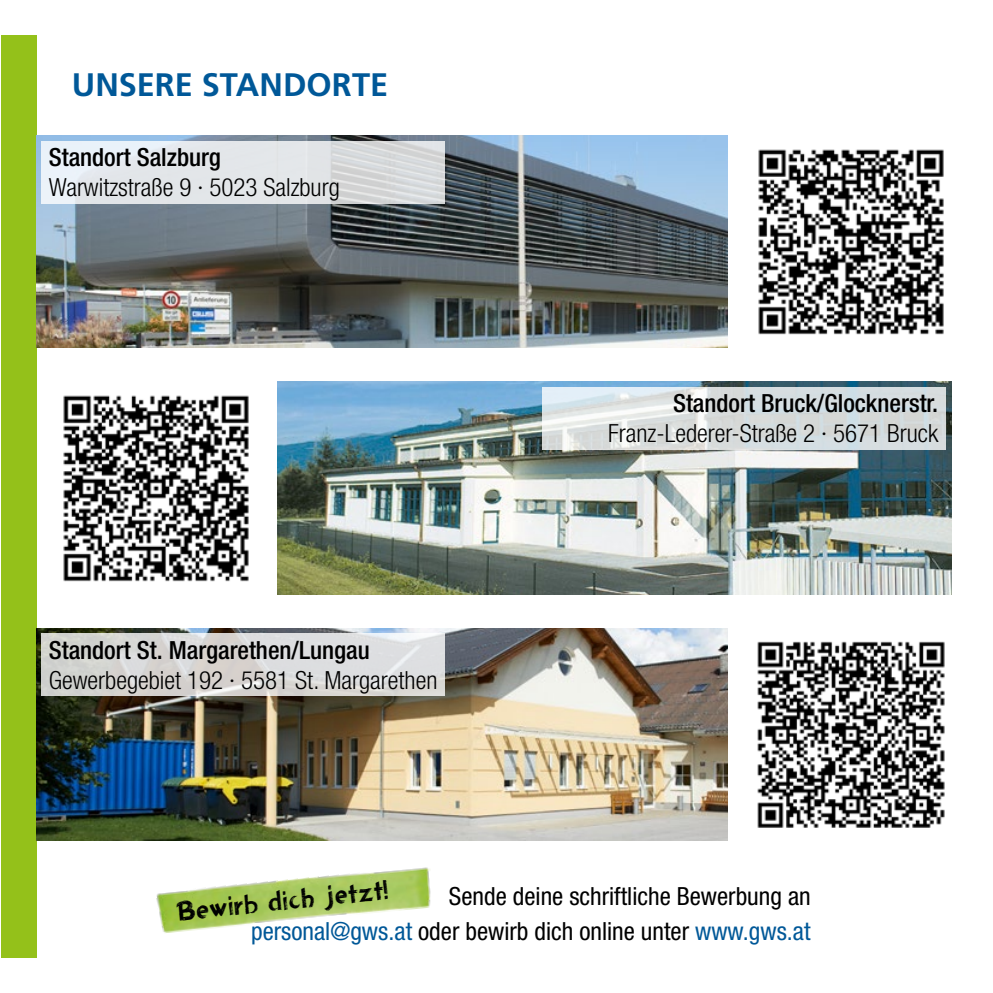
<style>
.page{position:relative;width:993px;height:993px;background:#fff}
.page>*{position:absolute;margin:0;border:0;box-sizing:border-box;transform-origin:0 0}
.t1{font:700 32.5px "Frutiger";color:#005898}
.t2{font:300 condensed 25px "Helvetica Neue LT Std";color:#000}
.t3{font:condensed 25px/35px "Helvetica Neue LT Std";color:#000;text-align:right}
.t4{font:500 condensed 25px "Helvetica Neue LT Std";color:#000}
.t5{font:25px "Holmes Titling";color:#000}
.s1{color:#005898}
</style>
<div class="page">
<div style="left:1px;top:35px;width:35px;height:922px;background:#94c11a"></div>
<img style="left:36px;top:135px;width:690px;height:213px">
<svg style="left:42px;top:141px;width:403px;height:62px;background:#e0e4e7"></svg>
<img style="left:758px;top:149px;width:186px;height:186px">
<img style="left:278px;top:381px;width:673px;height:213px">
<svg style="left:541px;top:387px;width:403px;height:62px;background:#d9dfe1"></svg>
<img style="left:63px;top:395px;width:186px;height:187px">
<img style="left:36px;top:628px;width:690px;height:212px">
<svg style="left:42px;top:633px;width:403px;height:62px;background:#d9d9d7"></svg>
<img style="left:757px;top:641px;width:188px;height:187px">
<img style="left:156px;top:867px;width:275px;height:66px">
<h1 class="t1" style="left:72px;top:66px;width:318px">UNSERE STANDORTE</h1>
<p class="t4" style="left:49px;top:142px;width:174px">Standort Salzburg</p>
<p class="t2" style="left:49px;top:173px;width:292px">Warwitzstraße 9 · 5023 Salzburg</p>
<p class="t4" style="left:49px;top:635px;width:322px">Standort St. Margarethen/Lungau</p>
<p class="t2" style="left:49px;top:665px;width:390px">Gewerbegebiet 192 · 5581 St. Margarethen</p>
<p class="t4" style="left:672px;top:388px;width:266px">Standort Bruck/Glocknerstr.</p>
<p class="t2" style="left:608px;top:419px;width:331px">Franz-Lederer-Straße 2 · 5671 Bruck</p>
<p class="t5" style="left:175px;top:896px;width:214px;rotate:-6deg">Bewirb dich jetzt!</p>
<p class="t3" style="left:251px;top:877px;width:561px">Sende deine schriftliche Bewerbung an<br><span class="s1">personal@gws.at</span> oder bewirb dich online unter <span class="s1">www.gws.at</span></p>
</div>
